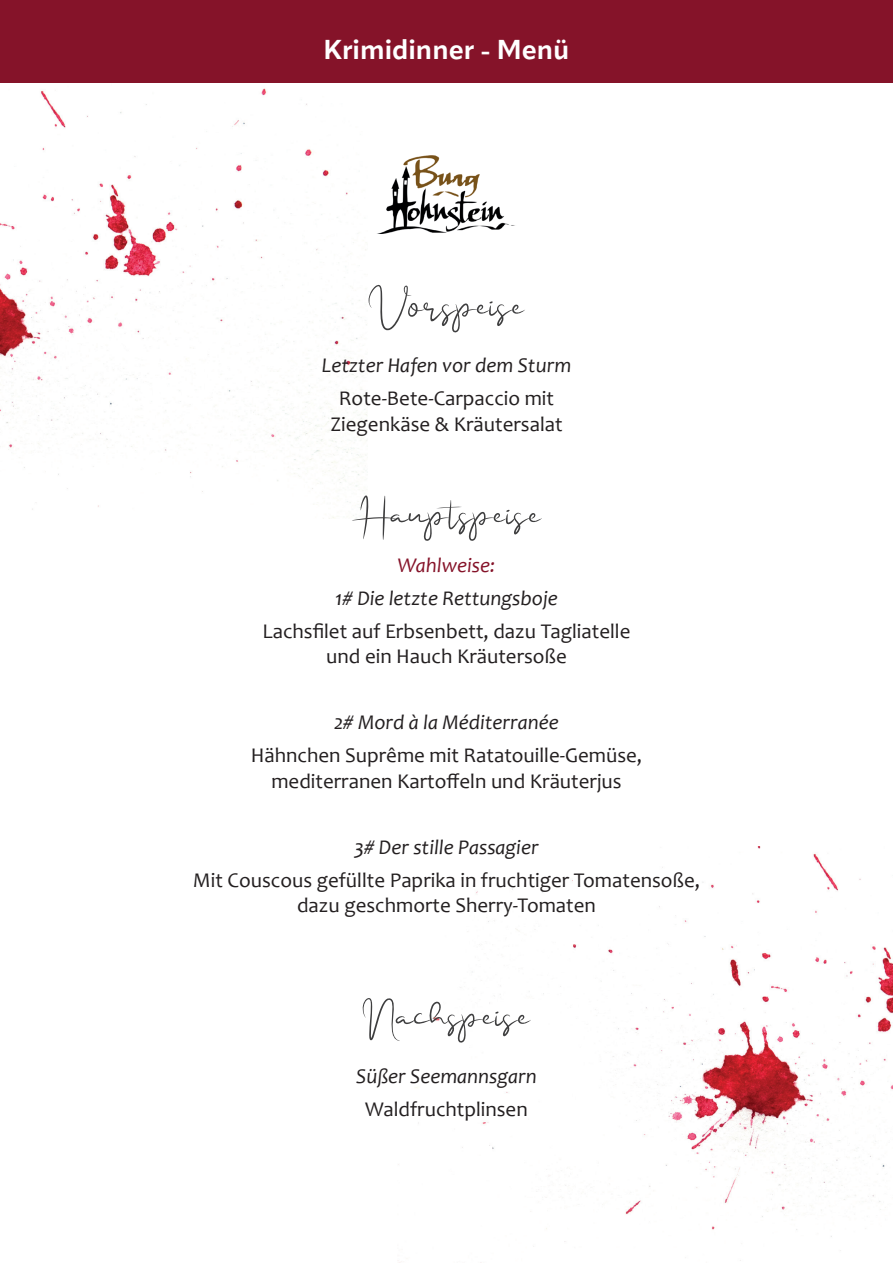
<style>
.page{position:relative;width:893px;height:1263px;background:#fff}
.page>*{position:absolute;margin:0;border:0;box-sizing:border-box;transform-origin:0 0}
.t1{font:60px "onelove";color:#3e3e3f}
.t2{font:700 27px "Apparat";color:#fff}
.t3{font:21px/25.2px "Candara";color:#231f20;text-align:center}
.t4{font:italic 21px "Candara";color:#231f20}
.t5{font:italic 21px "Candara";color:#851329}
</style>
<div class="page">
<div style="left:0;top:0;width:893px;height:83px;background:#851329"></div>
<img style="left:398px;top:846px;width:495px;height:417px">
<img style="left:0;top:88px;width:368px;height:430px">
<img style="left:377px;top:155px;width:138px;height:79px">
<p class="t2" style="left:324px;top:33px;width:247px">Krimidinner - Menü</p>
<h1 class="t1" style="left:369px;top:285px;width:157px">Vorspeise</h1>
<p class="t4" style="left:322px;top:352px;width:251px">Letzter Hafen vor dem Sturm</p>
<p class="t3" style="left:330px;top:386px;width:234px">Rote-Bete-Carpaccio mit<br>Ziegenkäse &amp; Kräutersalat</p>
<h1 class="t1" style="left:352px;top:493px;width:191px">Hauptspeise</h1>
<p class="t5" style="left:397px;top:552px;width:100px">Wahlweise:</p>
<p class="t4" style="left:335px;top:585px;width:224px">1# Die letzte Rettungsboje</p>
<p class="t3" style="left:262px;top:619px;width:370px">Lachsfilet auf Erbsenbett, dazu Tagliatelle und ein Hauch Kräutersoße</p>
<p class="t4" style="left:334px;top:709px;width:226px">2# Mord à la Méditerranée</p>
<p class="t3" style="left:251px;top:743px;width:393px">Hähnchen Suprême mit Ratatouille-Gemüse, mediterranen Kartoffeln und Kräuterjus</p>
<p class="t4" style="left:354px;top:834px;width:186px">3# Der stille Passagier</p>
<p class="t3" style="left:193px;top:867px;width:509px">Mit Couscous gefüllte Paprika in fruchtiger Tomatensoße, dazu geschmorte Sherry-Tomaten</p>
<h1 class="t1" style="left:363px;top:995px;width:169px">Nachspeise</h1>
<p class="t4" style="left:356px;top:1062px;width:182px">Süßer Seemannsgarn</p>
<p class="t3" style="left:365px;top:1096px;width:164px">Waldfruchtplinsen</p>
</div>
